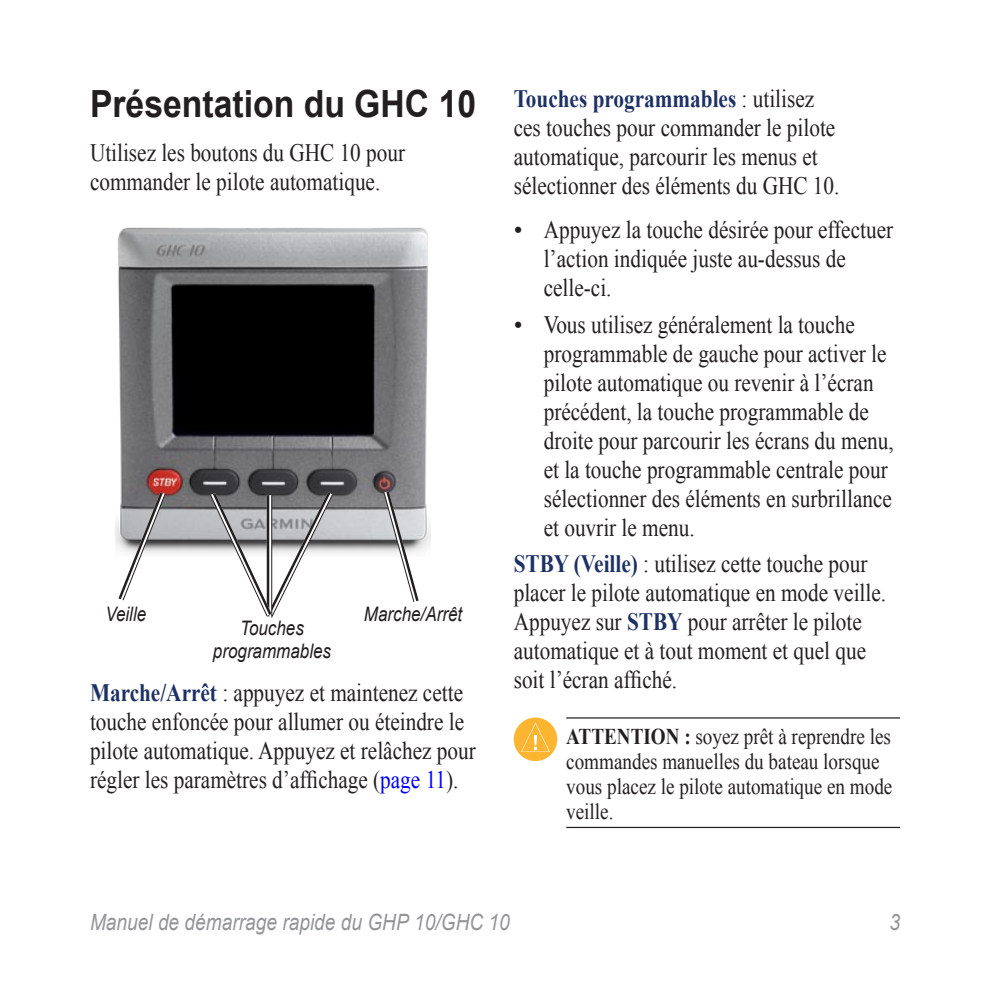
<style>
.page{position:relative;width:990px;height:990px;background:#fff}
.page>*{position:absolute;margin:0;border:0;box-sizing:border-box;transform-origin:0 0}
.t1{font:700 37.5px "Arial";color:#231f20;scale:.9 1}
.t2{font:25px/29px "Times New Roman";color:#231f20;scale:.85 1}
.t3{font:25px "Times New Roman";color:#231f20}
.t4{font:22.5px/25.2px "Times New Roman";color:#231f20;scale:.85 1}
.t5{font:italic 22.5px "Arial";color:#939598;scale:.85 1}
.t6{font:700 22.5px "Times New Roman";color:#231f20;scale:.85 1}
.t7{font:italic 20px/22.8px "Arial";color:#231f20;text-align:center;scale:.85 1}
.s1{font-weight:700;color:#1d3165}
.s2{color:#00f}
.s3{font-weight:700}
</style>
<div class="page">
<img style="left:118px;top:227px;width:313px;height:327px">
<svg style="left:380px;top:486px;width:42px;height:116px"></svg>
<svg style="left:115px;top:487px;width:54px;height:114px"></svg>
<svg style="left:206px;top:487px;width:131px;height:131px"></svg>
<hr style="left:566px;top:717px;width:334px;height:2px;background:#231f20">
<hr style="left:566px;top:827px;width:334px;height:1px;background:#231f20">
<div style="left:515px;top:719px;width:41px;height:41px;background:#fcb530;border-radius:50%"></div>
<div style="left:514px;top:718px;width:43px;height:43px;border:2px solid #fcb530;border-radius:50%"></div>
<svg style="left:521px;top:723px;width:29px;height:29px"></svg>
<h1 class="t1" style="left:90px;top:79px;width:431px">Présentation du GHC 10</h1>
<p class="t2" style="left:90px;top:138px;width:372px">Utilisez les boutons du GHC 10 pour commander le pilote automatique.</p>
<p class="t7" style="left:105px;top:603px;width:50px">Veille</p>
<p class="t7" style="left:364px;top:603px;width:117px">Marche/Arrêt</p>
<p class="t7" style="left:213px;top:617px;width:140px">Touches programmables</p>
<p class="t2" style="left:90px;top:678px;width:456px"><span class="s1">Marche/Arrêt</span> : appuyez et maintenez cette touche enfoncée pour allumer ou éteindre le pilote automatique. Appuyez et relâchez pour régler les paramètres d’affichage (<span class="s2">page 11</span>).</p>
<p class="t2" style="left:514px;top:84px;width:385px"><span class="s1">Touches programmables</span> : utilisez ces touches pour commander le pilote automatique, parcourir les menus et sélectionner des éléments du GHC 10.</p>
<p class="t2" style="left:544px;top:215px;width:413px">Appuyez la touche désirée pour effectuer l’action indiquée juste au-dessus de celle-ci.</p>
<p class="t2" style="left:544px;top:310px;width:413px">Vous utilisez généralement la touche programmable de gauche pour activer le pilote automatique ou revenir à l’écran précédent, la touche programmable de droite pour parcourir les écrans du menu, et la touche programmable centrale pour sélectionner des éléments en surbrillance et ouvrir le menu.</p>
<p class="t2" style="left:514px;top:549px;width:440px"><span class="s1">STBY (Veille)</span> : utilisez cette touche pour placer le pilote automatique en mode veille.<br>Appuyez sur <span class="s1">STBY</span> pour arrêter le pilote automatique et à tout moment et quel que soit l’écran affiché.</p>
<p class="t6" style="left:566px;top:720px;width:30px">Attenti</p>
<p class="t3" style="left:514px;top:213px;width:10px">•</p>
<p class="t3" style="left:514px;top:308px;width:10px">•</p>
<p class="t4" style="left:566px;top:723px;width:385px;text-indent:85px"><span class="s3">on :</span> soyez prêt à reprendre les commandes manuelles du bateau lorsque vous placez le pilote automatique en mode veille.</p>
<p class="t5" style="left:90px;top:908px;width:495px">Manuel de démarrage rapide du GHP 10/GHC 10</p>
</div>
